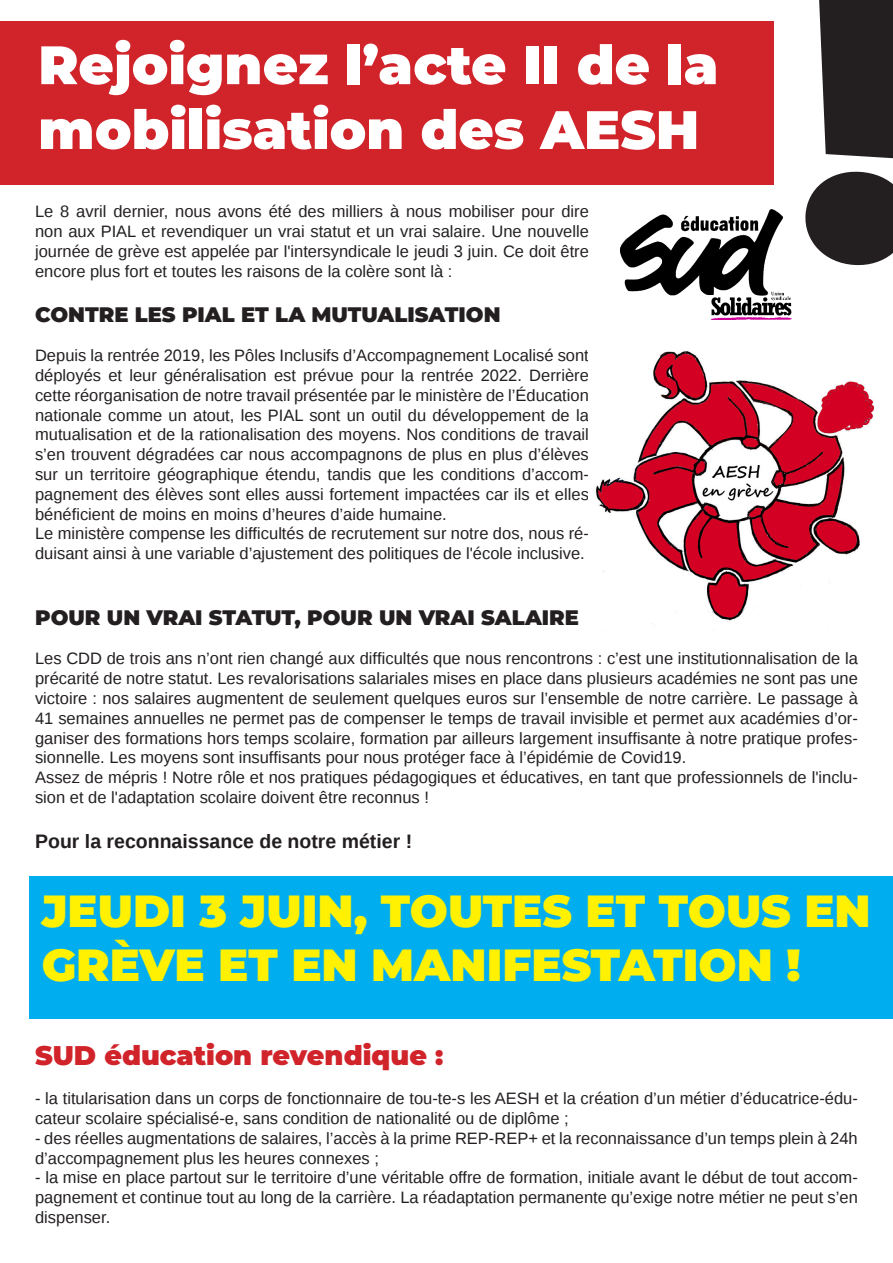
<style>
.page{position:relative;width:893px;height:1263px;background:#fff}
.page>*{position:absolute;margin:0;border:0;box-sizing:border-box;transform-origin:0 0}
.t1{font:900 54px/64.8px "Montserrat";color:#fff}
.t2{font:900 45px/54px "Montserrat";color:#fff101}
.t3{font:900 27px "Montserrat";color:#d1232a}
.t4{font:900 21px "Montserrat";color:#231f20}
.t5{font:700 19.5px "Liberation Sans";color:#231f20}
.t6{font:16.5px/19.8px "Liberation Sans";color:#231f20;text-align:justify}
</style>
<div class="page">
<div style="left:0;top:21px;width:774px;height:164px;background:#d1232a"></div>
<div style="left:30px;top:876px;width:863px;height:142px;background:#00aeef"></div>
<img style="left:621px;top:209px;width:170px;height:110px">
<img style="left:595px;top:351px;width:280px;height:273px">
<p class="t1" style="left:38px;top:29px;width:681px">Rejoignez l’acte II de la mobilisation des AESH</p>
<p class="t6" style="left:35px;top:202px;width:555px">Le 8 avril dernier, nous avons été des milliers à nous mobiliser pour dire non aux PIAL et revendiquer un vrai statut et un vrai salaire. Une nouvelle journée de grève est appelée par l'intersyndicale le jeudi 3 juin. Ce doit être encore plus fort et toutes les raisons de la colère sont là :</p>
<p class="t4" style="left:35px;top:298px;width:467px">CONTRE LES PIAL ET LA MUTUALISATION</p>
<p class="t6" style="left:35px;top:346px;width:555px">Depuis la rentrée 2019, les Pôles Inclusifs d’Accompagnement Localisé sont déployés et leur généralisation est prévue pour la rentrée 2022. Derrière cette réorganisation de notre travail présentée par le ministère de l’Éducation nationale comme un atout, les PIAL sont un outil du développement de la mutualisation et de la rationalisation des moyens. Nos conditions de travail s’en trouvent dégradées car nous accompagnons de plus en plus d’élèves sur un territoire géographique étendu, tandis que les conditions d’accom&shy;pagnement des élèves sont elles aussi fortement impactées car ils et elles bénéficient de moins en moins d’heures d’aide humaine.</p>
<p class="t6" style="left:35px;top:524px;width:555px">Le ministère compense les difficultés de recrutement sur notre dos, nous ré&shy;duisant ainsi à une variable d’ajustement des politiques de l'école inclusive.</p>
<p class="t4" style="left:35px;top:601px;width:545px">POUR UN VRAI STATUT, POUR UN VRAI SALAIRE</p>
<p class="t6" style="left:35px;top:649px;width:824px">Les CDD de trois ans n’ont rien changé aux difficultés que nous rencontrons : c’est une institutionnalisation de la précarité de notre statut. Les revalorisations salariales mises en place dans plusieurs académies ne sont pas une victoire : nos salaires augmentent de seulement quelques euros sur l’ensemble de notre carrière. Le passage à 41 semaines annuelles ne permet pas de compenser le temps de travail invisible et permet aux académies d’or&shy;ganiser des formations hors temps scolaire, formation par ailleurs largement insuffisante à notre pratique profes&shy;sionnelle. Les moyens sont insuffisants pour nous protéger face à l’épidémie de Covid19.</p>
<p class="t6" style="left:35px;top:768px;width:824px">Assez de mépris ! Notre rôle et nos pratiques pédagogiques et éducatives, en tant que professionnels de l'inclu&shy;sion et de l'adaptation scolaire doivent être reconnus !</p>
<p class="t5" style="left:35px;top:828px;width:379px">Pour la reconnaissance de notre métier !</p>
<p class="t2" style="left:42px;top:881px;width:831px">JEUDI 3 JUIN, TOUTES ET TOUS EN<br>GRÈVE ET EN MANIFESTATION !</p>
<p class="t3" style="left:35px;top:1035px;width:410px">SUD éducation revendique :</p>
<p class="t6" style="left:35px;top:1089px;width:824px">- la titularisation dans un corps de fonctionnaire de tou-te-s les AESH et la création d’un métier d’éducatrice-édu&shy;cateur scolaire spécialisé-e, sans condition de nationalité ou de diplôme ;</p>
<p class="t6" style="left:35px;top:1129px;width:824px">- des réelles augmentations de salaires, l’accès à la prime REP-REP+ et la reconnaissance d’un temps plein à 24h d’accompagnement plus les heures connexes ;</p>
<p class="t6" style="left:35px;top:1168px;width:824px">- la mise en place partout sur le territoire d’une véritable offre de formation, initiale avant le début de tout accom&shy;pagnement et continue tout au long de la carrière. La réadaptation permanente qu’exige notre métier ne peut s’en dispenser.</p>
</div>
